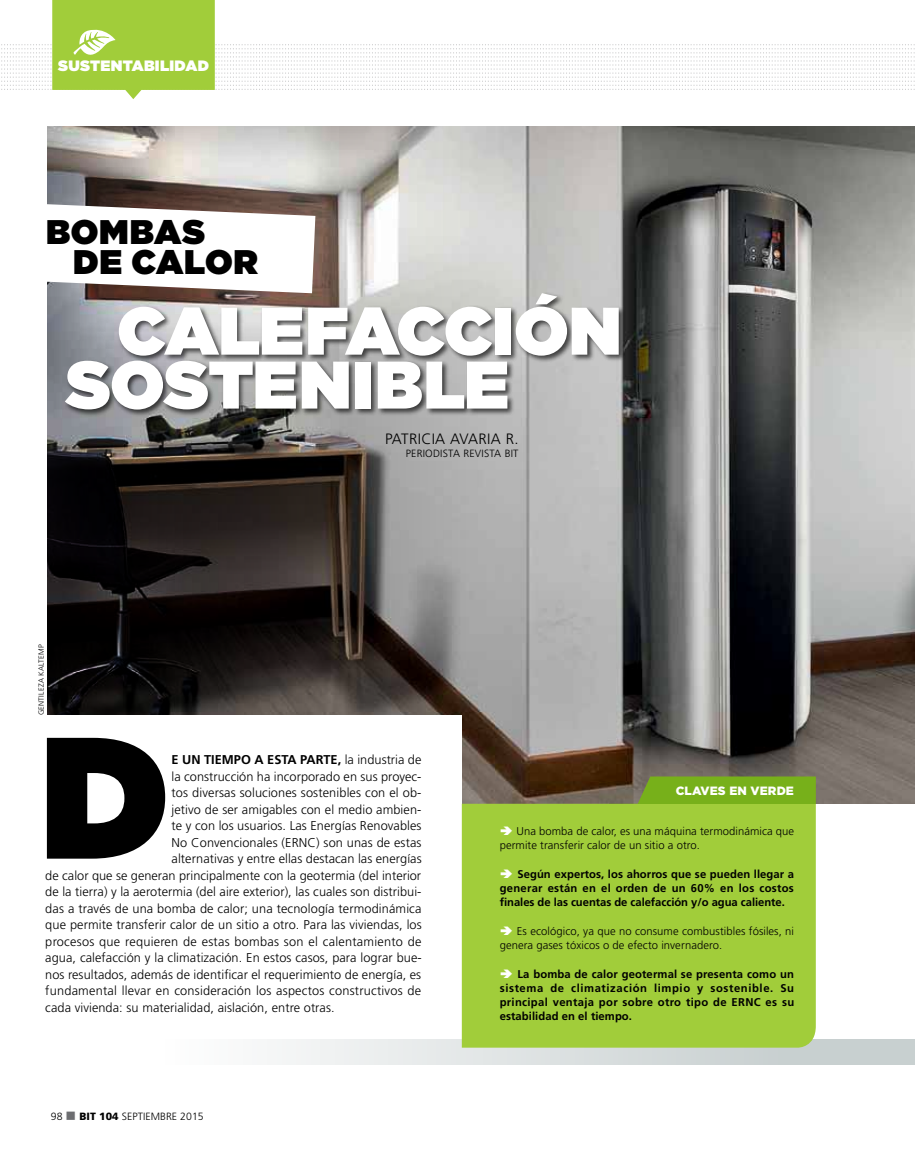
<style>
.page{position:relative;width:915px;height:1170px;background:#fff}
.page>*{position:absolute;margin:0;border:0;box-sizing:border-box;transform-origin:0 0}
.t1{font:900 172.5px "Gotham";color:#000}
.t2{font:900 67.05px/53.8px "Gotham";color:#fff}
.t3{font:900 34.05px/29.2px "Gotham";letter-spacing:.02em;color:#000}
.t4{font:300 15px "Frutiger";letter-spacing:.02em;color:#000}
.t5{font:900 15px "Gotham";letter-spacing:.02em;color:#fff}
.t6{font:300 12.75px "Frutiger";letter-spacing:.005em;color:#000}
.t7{font:700 12.75px "Frutiger";letter-spacing:.005em;color:#000}
.t8{font:900 12px "Gotham";letter-spacing:.01em;color:#fff}
.t9{font:700 11.25px/14.2px "Frutiger";letter-spacing:.01em;color:#000;text-align:justify}
.t10{font:300 11.25px/14.2px "Frutiger";letter-spacing:.005em;color:#000}
.t11{font:300 10.5px "Frutiger";letter-spacing:.005em;color:#000}
.t12{font:300 7.5px "Frutiger";letter-spacing:.03em;color:#000}
.s1{font-weight:300}
.s2{color:#6d6e71}
.s3{font-weight:900}
</style>
<div class="page">
<img style="left:47px;top:126px;width:867px;height:677px">
<div style="left:29px;top:715px;width:432px;height:113px;background:#fff"></div>
<svg style="left:47px;top:196px;width:268px;height:97px"></svg>
<svg style="left:1px;top:0;width:913px;height:99px"></svg>
<svg style="left:277px;top:1039px;width:637px;height:25px;background:#d9dfdd"></svg>
<div style="left:461px;top:776px;width:354px;height:271px;background:#a1cd3a"></div>
<svg style="left:609px;top:776px;width:206px;height:27px;background:#749f23"></svg>
<div style="left:64px;top:292px;width:562px;height:124px;background:#000;opacity:.66"></div>
<svg style="left:500px;top:826px;width:12px;height:8px"></svg>
<svg style="left:500px;top:868px;width:12px;height:9px"></svg>
<svg style="left:500px;top:925px;width:12px;height:9px"></svg>
<svg style="left:500px;top:968px;width:12px;height:9px"></svg>
<p class="t5" style="left:58px;top:55px;width:152px">SUSTENTABILIDAD</p>
<h3 class="t3" style="left:73px;top:217px;width:186px;text-indent:-27px">BOMBAS<br>DE CALOR</h3>
<h2 class="t2" style="left:66px;top:303px;width:556px;text-indent:51px">CALEFACCIÓN<br>SOSTENIBLE</h2>
<p class="t12" style="left:37px;top:715px;width:72px;rotate:-90deg">gentileza Kaltemp</p>
<p class="t4" style="left:385px;top:430px;width:135px">Patricia Avaria R.</p>
<p class="t11" style="left:405px;top:447px;width:114px">Periodista Revista BiT</p>
<h1 class="t1" style="left:40px;top:673px;width:120px">D</h1>
<p class="t7" style="left:171px;top:752px;width:251px">e un tiempo a esta parte, <span class="s1">la industria de</span></p>
<p class="t6" style="left:171px;top:769px;width:251px">la construcción ha incorporado en sus proyec-</p>
<p class="t6" style="left:171px;top:785px;width:251px">tos diversas soluciones sostenibles con el ob-</p>
<p class="t6" style="left:171px;top:802px;width:251px">jetivo de ser amigables con el medio ambien-</p>
<p class="t6" style="left:171px;top:818px;width:251px">te y con los usuarios. Las Energías Renovables</p>
<p class="t6" style="left:171px;top:835px;width:251px">No Convencionales (ERNC) son unas de estas</p>
<p class="t6" style="left:171px;top:851px;width:251px">alternativas y entre ellas destacan las energías</p>
<p class="t6" style="left:45px;top:868px;width:377px">de calor que se generan principalmente con la geotermia (del interior</p>
<p class="t6" style="left:45px;top:884px;width:377px">de la tierra) y la aerotermia (del aire exterior), las cuales son distribui-</p>
<p class="t6" style="left:45px;top:901px;width:377px">das a través de una bomba de calor; una tecnología termodinámica</p>
<p class="t6" style="left:45px;top:917px;width:378px">que permite transferir calor de un sitio a otro. Para las viviendas, los</p>
<p class="t6" style="left:45px;top:934px;width:377px">procesos que requieren de estas bombas son el calentamiento de</p>
<p class="t6" style="left:45px;top:950px;width:378px">agua, calefacción y la climatización. En estos casos, para lograr bue-</p>
<p class="t6" style="left:45px;top:967px;width:377px">nos resultados, además de identificar el requerimiento de energía, es</p>
<p class="t6" style="left:45px;top:983px;width:377px">fundamental llevar en consideración los aspectos constructivos de</p>
<p class="t6" style="left:45px;top:1000px;width:291px">cada vivienda: su materialidad, aislación, entre otras.</p>
<p class="t11" style="left:51px;top:1109px;width:154px">98 <span class="s2">■</span> <span class="s3">BIT 104</span> septiembre 2015</p>
<p class="t8" style="left:675px;top:782px;width:120px">CLAVES EN VERDE</p>
<p class="t10" style="left:499px;top:823px;width:296px;text-indent:17px">Una bomba de calor, es una máquina termodinámica que permite transferir calor de un sitio a otro.</p>
<p class="t9" style="left:499px;top:866px;width:296px;text-indent:18px">Según expertos, los ahorros que se pueden llegar a generar están en el orden de un 60% en los costos finales de las cuentas de calefacción y/o agua caliente.</p>
<p class="t10" style="left:499px;top:923px;width:296px;text-indent:17px">Es ecológico, ya que no consume combustibles fósiles, ni genera gases tóxicos o de efecto invernadero.</p>
<p class="t9" style="left:499px;top:966px;width:296px;text-indent:18px">La bomba de calor geotermal se presenta como un sistema de climatización limpio y sostenible. Su principal ventaja por sobre otro tipo de ERN</p>
<p class="t9" style="left:753px;top:994px;width:42px">C es su</p>
<p class="t9" style="left:499px;top:1009px;width:134px">estabilidad en el tiempo.</p>
</div>
